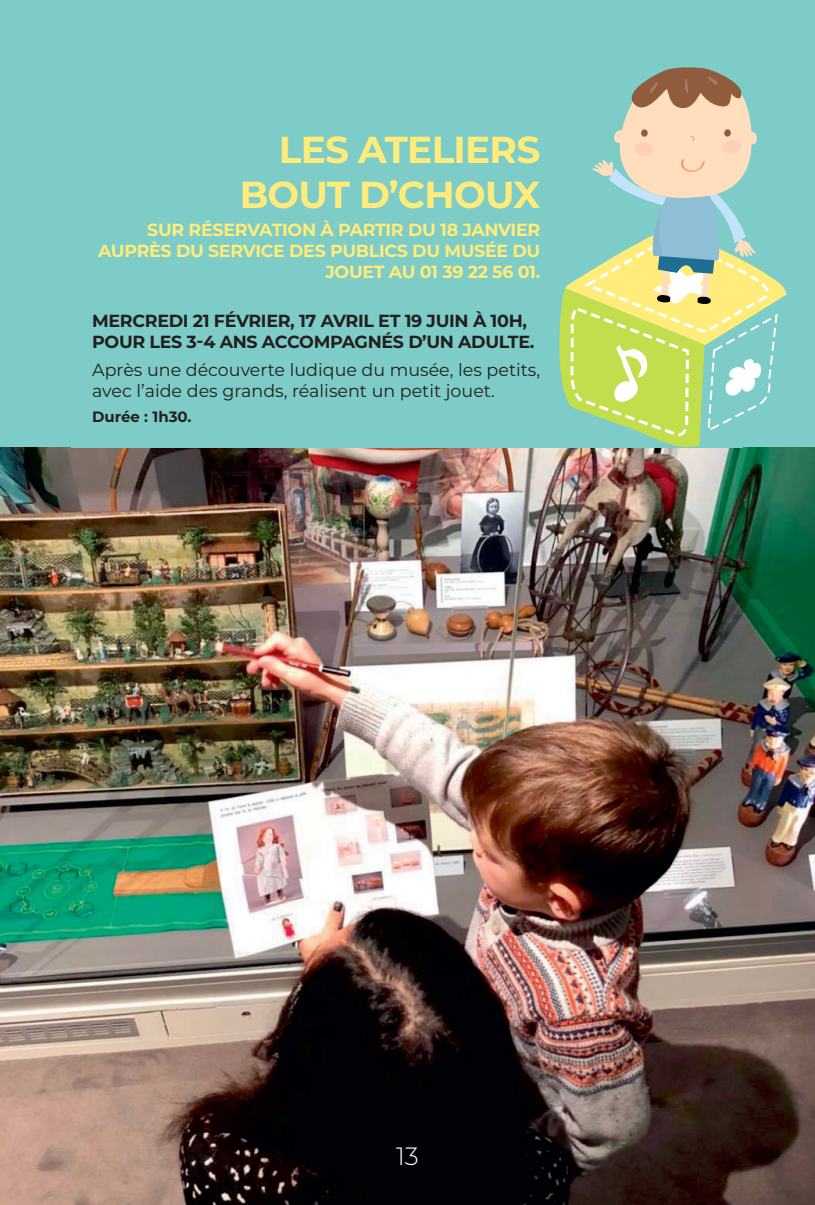
<style>
.page{position:relative;width:815px;height:1205px;background:#7dccc7}
.page>*{position:absolute;margin:0;border:0;box-sizing:border-box;transform-origin:0 0}
.t1{font:700 37.5px/45px "Montserrat";letter-spacing:-.02em;color:#ffec7a;text-align:right}
.t2{font:300 25px "Montserrat";color:#fff}
.t3{font:17.5px/21px "Montserrat";color:#231f20}
.t4{font:700 17.5px/21px "Montserrat";letter-spacing:-.02em;color:#ffec7a;text-align:right}
.t5{font:700 17.5px/21px "Montserrat";letter-spacing:-.02em;color:#231f20}
.t6{font:700 15px "Montserrat";color:#231f20}
</style>
<div class="page">
<img style="left:0;top:447px;width:815px;height:758px">
<svg style="left:554px;top:67px;width:233px;height:386px"></svg>
<p class="t1" style="left:240px;top:125px;width:302px">LES ATELIERS<br>BOUT D’CHOUX</p>
<p class="t4" style="left:98px;top:218px;width:444px">SUR RÉSERVATION À PARTIR DU 18 JANVIER<br>AUPRÈS DU SERVICE DES PUBLICS DU MUSÉE DU<br>JOUET AU 01 39 22 56 01.</p>
<p class="t5" style="left:92px;top:309px;width:444px">MERCREDI 21 FÉVRIER, 17 AVRIL ET 19 JUIN À 10H,<br>POUR LES 3-4 ANS ACCOMPAGNÉS D’UN ADULTE.</p>
<p class="t3" style="left:92px;top:358px;width:450px">Après une découverte ludique du musée, les petits, avec l’aide des grands, réalisent un petit jouet.</p>
<p class="t6" style="left:92px;top:406px;width:101px">Durée : 1h30.</p>
<p class="t2" style="left:396px;top:1139px;width:24px">13</p>
</div>
